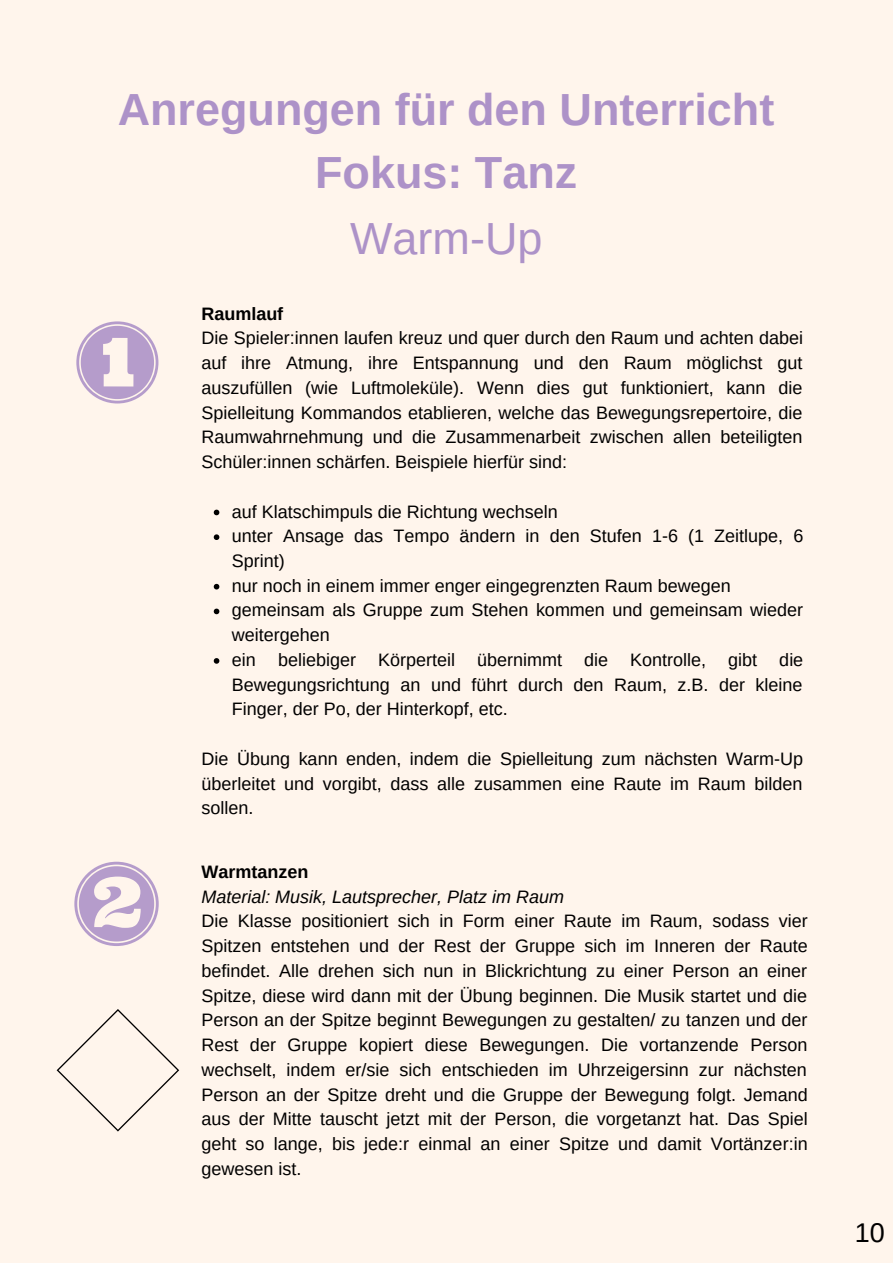
<style>
.page{position:relative;width:893px;height:1264px;background:#fff}
.page>*{position:absolute;margin:0;border:0;box-sizing:border-box;transform-origin:0 0}
.t1{font:700 45px/63px "Arimo";color:#ad92c8;text-align:center}
.t2{font:45px "Arimo";color:#ad92c8}
.t3{font:27px "Arimo";color:#000}
.t4{font:18px/24.8px "Arimo";color:#000;text-align:justify}
.t5{font:italic 18px "Arimo";color:#000}
.t6{font:700 18px "Arimo";color:#000}
</style>
<div class="page">
<div style="left:0;top:0;width:892px;height:1262px;background:#fff5ec"></div>
<svg style="left:76px;top:321px;width:82px;height:82px"></svg>
<svg style="left:214px;top:509px;width:5px;height:6px"></svg>
<svg style="left:214px;top:534px;width:5px;height:6px"></svg>
<svg style="left:214px;top:584px;width:5px;height:5px"></svg>
<svg style="left:214px;top:608px;width:5px;height:6px"></svg>
<svg style="left:214px;top:658px;width:5px;height:5px"></svg>
<svg style="left:74px;top:861px;width:85px;height:85px"></svg>
<svg style="left:57px;top:1009px;width:122px;height:122px"></svg>
<h1 class="t1" style="left:118px;top:78px;width:658px">Anregungen für den Unterricht<br>Fokus: Tanz</h1>
<h1 class="t2" style="left:350px;top:213px;width:194px">Warm-Up</h1>
<p class="t6" style="left:201px;top:303px;width:83px">Raumlauf</p>
<p class="t4" style="left:201px;top:326px;width:603px">Die Spieler:innen laufen kreuz und quer durch den Raum und achten dabei auf ihre Atmung, ihre Entspannung und den Raum möglichst gut auszufüllen (wie Luftmoleküle). Wenn dies gut funktioniert, kann die Spielleitung Kommandos etablieren, welche das Bewegungsrepertoire, die Raumwahrnehmung und die Zusammenarbeit zwischen allen beteiligten Schüler:innen schärfen. Beispiele hierfür sind:</p>
<p class="t4" style="left:232px;top:499px;width:573px;text-align:left">auf Klatschimpuls die Richtung wechseln<br>unter Ansage das Tempo ändern in den Stufen 1-6 (1 Zeitlupe, 6<br>Sprint)<br>nur noch in einem immer enger eingegrenzten Raum bewegen gemeinsam als Gruppe zum Stehen kommen und gemeinsam wieder weitergehen<br>ein beliebiger Körperteil übernimmt die Kontrolle, gibt die Bewegungsrichtung an und führt durch den Raum, z.B. der kleine Finger, der Po, der Hinterkopf, etc.</p>
<p class="t4" style="left:201px;top:746px;width:603px">Die Übung kann enden, indem die Spielleitung zum nächsten Warm-Up überleitet und vorgibt, dass alle zusammen eine Raute im Raum bilden sollen.</p>
<p class="t6" style="left:201px;top:861px;width:108px">Warmtanzen</p>
<p class="t5" style="left:201px;top:886px;width:364px">Material: Musik, Lautsprecher, Platz im Raum</p>
<p class="t4" style="left:201px;top:908px;width:608px">Die Klasse positioniert sich in Form einer Raute im Raum, sodass vier Spitzen entstehen und der Rest der Gruppe sich im Inneren der Raute befindet. Alle drehen sich nun in Blickrichtung zu einer Person an einer Spitze, diese wird dann mit der Übung beginnen. Die Musik startet und die Person an der Spitze beginnt Bewegungen zu gestalten/ zu tanzen und der Rest der Gruppe kopiert diese Bewegungen. Die vortanzende Person wechselt, indem er/sie sich entschieden im Uhrzeigersinn zur nächsten Person an der Spitze dreht und die Gruppe der Bewegung folgt. Jemand aus der Mitte tauscht jetzt mit der Person, die vorgetanzt hat. Das Spiel geht so lange, bis jede:r einmal an einer Spitze und damit Vortänzer:in gewesen ist.</p>
<h2 class="t3" style="left:854px;top:1217px;width:32px">10</h2>
</div>
